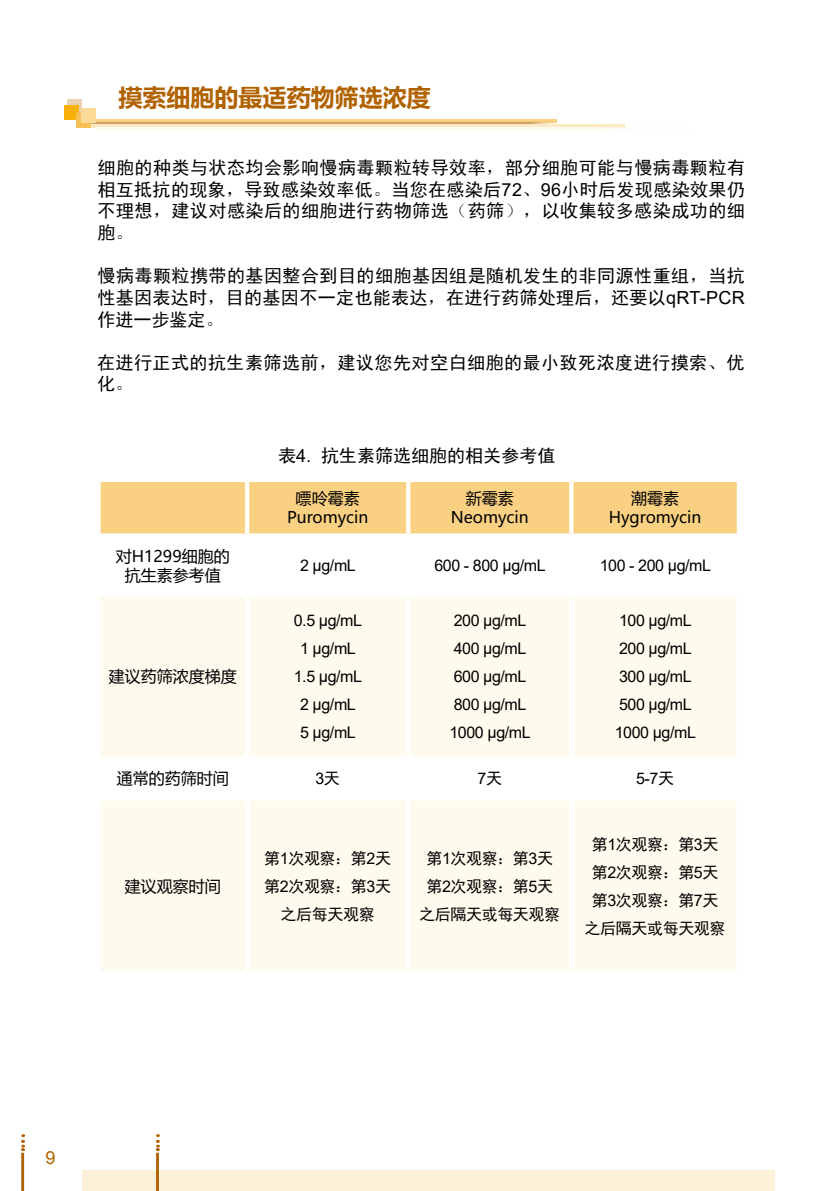
<style>
.page{position:relative;width:840px;height:1191px;background:#fff}
.page>*{position:absolute;margin:0;border:0;box-sizing:border-box;transform-origin:0 0}
.t1{font:700 24px "Microsoft Ya Hei";color:#b16200}
.t2{font:18px/21.6px "Sim Hei";letter-spacing:.025em;color:#000;text-align:justify}
.t3{font:18px "Sim Hei";color:#000}
.t4{font:18px "Arial";color:#b16200}
.t5{font:16px/28px "Arial";letter-spacing:-.025em;color:#000}
.t6{font:16px/28px "Sim Hei";letter-spacing:-.025em;color:#000;text-align:center}
.t7{font:16px/19.2px "Microsoft Ya Hei";color:#000;text-align:center}
.s1{font-family:"N Sim Sun"}
.s2{font-family:"Arial"}
.s3{font-family:"Sim Hei"}
</style>
<div class="page">
<div style="left:82px;top:1169px;width:692px;height:22px;background:#fdf2d9"></div>
<hr style="left:156px;top:1152px;width:3px;height:39px;background:#b16200">
<svg style="left:156px;top:1134px;width:3px;height:17px"></svg>
<hr style="left:21px;top:1152px;width:3px;height:39px;background:#b16200">
<svg style="left:21px;top:1134px;width:3px;height:17px"></svg>
<hr style="left:89px;top:119px;width:467px;height:3px;background:#fad182">
<hr style="left:91px;top:121px;width:467px;height:3px;background:#d2a262">
<hr style="left:89px;top:124px;width:535px;height:3px;background:#fdeac3">
<hr style="left:96px;top:126px;width:608px;height:3px;background:#fefaee">
<div style="left:67px;top:99px;width:15px;height:15px;background:#e9d1b3"></div>
<div style="left:64px;top:105px;width:15px;height:15px;background:#f6b009"></div>
<div style="left:76px;top:113px;width:14px;height:15px;background:#f8c158"></div>
<div style="left:81px;top:108px;width:15px;height:15px;background:#fbd997"></div>
<div style="left:101px;top:482px;width:635px;height:51px;background:#fad182"></div>
<svg style="left:101px;top:597px;width:635px;height:374px;fill:#fefaee"></svg>
<hr style="left:245px;top:482px;width:4px;height:51px;background:#fff">
<svg style="left:406px;top:482px;width:4px;height:51px"></svg>
<svg style="left:569px;top:482px;width:4px;height:51px"></svg>
<svg style="left:736px;top:482px;width:1px;height:51px"></svg>
<hr style="left:245px;top:596px;width:4px;height:160px;background:#fff">
<hr style="left:406px;top:596px;width:4px;height:160px;background:#fff">
<hr style="left:569px;top:596px;width:4px;height:160px;background:#fff">
<svg style="left:736px;top:597px;width:1px;height:159px"></svg>
<hr style="left:96px;top:756px;width:151px;height:4px;background:#fff">
<hr style="left:247px;top:756px;width:161px;height:4px;background:#fff">
<hr style="left:245px;top:760px;width:4px;height:36px;background:#fff">
<hr style="left:408px;top:756px;width:163px;height:4px;background:#fff">
<hr style="left:406px;top:760px;width:4px;height:36px;background:#fff">
<hr style="left:571px;top:756px;width:169px;height:4px;background:#fff">
<hr style="left:569px;top:760px;width:4px;height:36px;background:#fff">
<hr style="left:96px;top:796px;width:151px;height:4px;background:#fff">
<hr style="left:247px;top:796px;width:161px;height:4px;background:#fff">
<hr style="left:245px;top:800px;width:4px;height:171px;background:#fff">
<hr style="left:408px;top:796px;width:163px;height:4px;background:#fff">
<hr style="left:406px;top:800px;width:4px;height:171px;background:#fff">
<hr style="left:571px;top:796px;width:169px;height:4px;background:#fff">
<hr style="left:569px;top:800px;width:4px;height:171px;background:#fff">
<svg style="left:736px;top:801px;width:1px;height:170px"></svg>
<h1 class="t1" style="left:118px;top:80px;width:314px">摸索细胞的最适药物筛选浓度</h1>
<p class="t2" style="left:97px;top:157px;width:648px">细胞的种类与状态均会影响慢病毒颗粒转导效率<span class="s1">，</span>部分细胞可能与慢病毒颗粒有相互抵抗的现象<span class="s1">，</span>导致感染效率低<span class="s1">。</span>当您在感染后<span class="s2">72</span><span class="s1">、</span><span class="s2">96</span>小时后发现感染效果仍不理想<span class="s1">，</span>建议对感染后的细胞进行药物筛选<span class="s1">（</span>药筛<span class="s1">），</span>以收集较多感染成功的细胞<span class="s1">。</span></p>
<p class="t2" style="left:97px;top:265px;width:648px">慢病毒颗粒携带的基因整合到目的细胞基因组是随机发生的非同源性重组<span class="s1">，</span>当抗性基因表达时<span class="s1">，</span>目的基因不一定也能表达<span class="s1">，</span>在进行药筛处理后<span class="s1">，</span>还要以<span class="s2">qRT-PCR</span>作进一步鉴定<span class="s1">。</span></p>
<p class="t2" style="left:97px;top:351px;width:648px">在进行正式的抗生素筛选前<span class="s1">，</span>建议您先对空白细胞的最小致死浓度进行摸索<span class="s1">、</span>优化<span class="s1">。</span></p>
<p class="t3" style="left:278px;top:446px;width:279px">表<span class="s2">4.</span> 抗生素筛选细胞的相关参考值</p>
<p class="t7" style="left:287px;top:488px;width:83px">嘌呤霉素<br>Puromycin</p>
<p class="t7" style="left:450px;top:488px;width:79px">新霉素<br>Neomycin</p>
<p class="t7" style="left:608px;top:488px;width:94px">潮霉素<br>Hygromycin</p>
<p class="t7" style="left:116px;top:546px;width:115px">对H1299细胞的抗生素参考值</p>
<p class="t5" style="left:300px;top:551px;width:57px">2 µg/mL</p>
<p class="t5" style="left:434px;top:551px;width:113px">600 - 800 µg/mL</p>
<p class="t5" style="left:599px;top:551px;width:113px">100 - 200 µg/mL</p>
<p class="t7" style="left:109px;top:666px;width:129px">建议药筛浓度梯度</p>
<p class="t5" style="left:293px;top:606px;width:70px;text-align:center">0.5 µg/mL<br>1 µg/mL<br>1.5 µg/mL<br>2 µg/mL<br>5 µg/mL</p>
<p class="t5" style="left:449px;top:606px;width:83px">200 µg/mL<br>400 µg/mL<br>600 µg/mL<br>800 µg/mL<br>1000 µg/mL</p>
<p class="t5" style="left:614px;top:606px;width:83px">100 µg/mL<br>200 µg/mL<br>300 µg/mL<br>500 µg/mL<br>1000 µg/mL</p>
<p class="t7" style="left:117px;top:768px;width:113px">通常的药筛时间</p>
<p class="t5" style="left:315px;top:764px;width:26px">3<span class="s3">天</span></p>
<p class="t5" style="left:477px;top:764px;width:26px">7<span class="s3">天</span></p>
<p class="t5" style="left:635px;top:764px;width:39px">5-7<span class="s3">天</span></p>
<p class="t7" style="left:125px;top:875px;width:97px">建议观察时间</p>
<p class="t6" style="left:264px;top:844px;width:128px">第<span class="s2">1</span>次观察<span class="s1">：</span>第<span class="s2">2</span>天第<span class="s2">2</span>次观察<span class="s1">：</span>第<span class="s2">3</span>天之后每天观察</p>
<p class="t6" style="left:419px;top:844px;width:142px">第<span class="s2">1</span>次观察<span class="s1">：</span>第<span class="s2">3</span>天第<span class="s2">2</span>次观察<span class="s1">：</span>第<span class="s2">5</span>天之后隔天或每天观察</p>
<p class="t6" style="left:584px;top:830px;width:142px">第<span class="s2">1</span>次观察<span class="s1">：</span>第<span class="s2">3</span>天第<span class="s2">2</span>次观察<span class="s1">：</span>第<span class="s2">5</span>天第<span class="s2">3</span>次观察<span class="s1">：</span>第<span class="s2">7</span>天之后隔天或每天观察</p>
<p class="t4" style="left:45px;top:1145px;width:12px">9</p>
</div>
